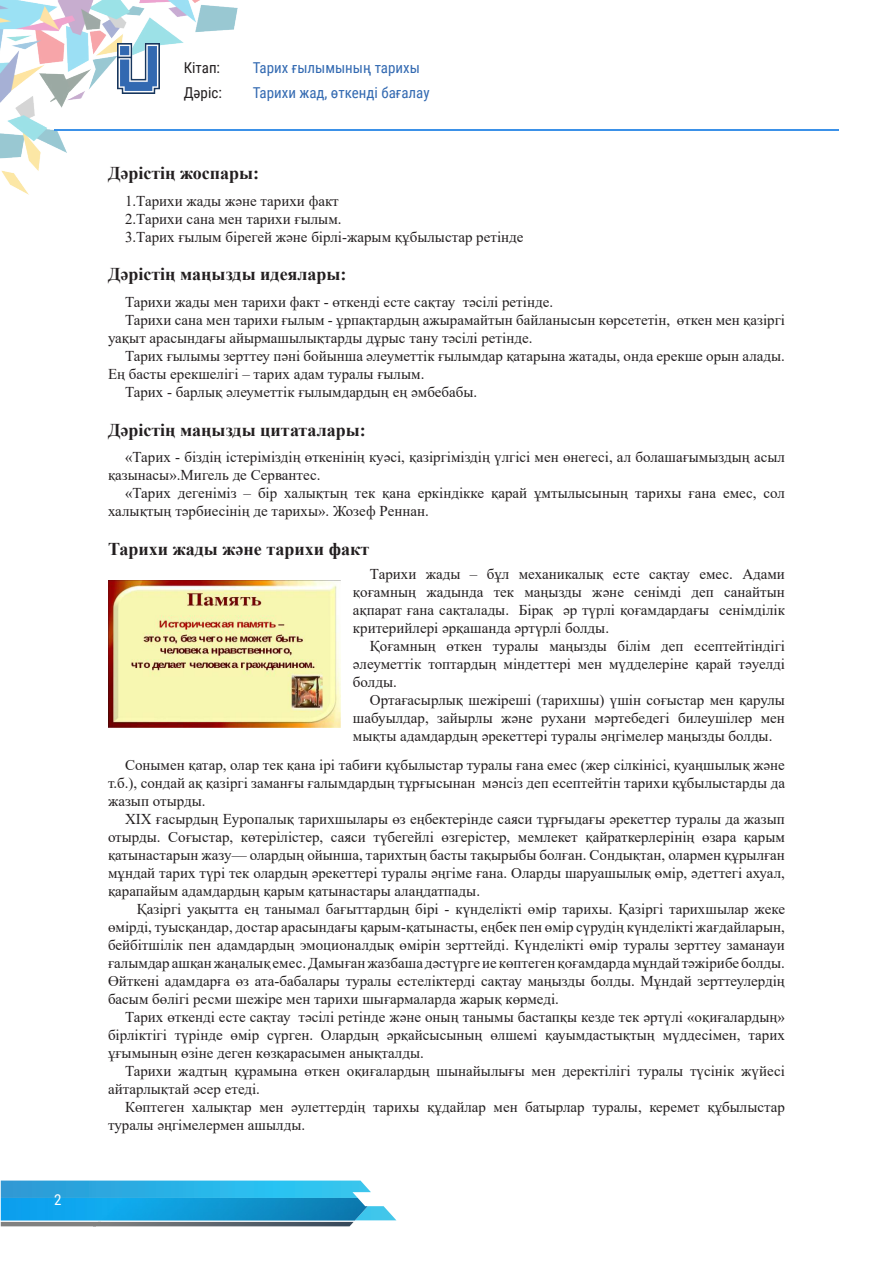
<style>
.page{position:relative;width:893px;height:1263px;background:#fff}
.page>*{position:absolute;margin:0;border:0;box-sizing:border-box;transform-origin:0 0}
.tema{font:700 18px "Times New Roman";color:#231f20}
.t1{font:15px/18px "Times New Roman";color:#231f20;text-align:justify}
.t2{font:15px/25.5px "Roboto Condensed";color:#3269b1}
.t3{font:15px/25.5px "Roboto Condensed";color:#231f20}
.t4{font:15px "Roboto Condensed";color:#fff}
</style>
<div class="page">
<img style="left:0;top:0;width:238px;height:195px">
<hr style="left:54px;top:129px;width:785px;height:2px;background:#3b91e8">
<img style="left:118px;top:44px;width:41px;height:49px">
<svg style="left:1px;top:1180px;width:395px;height:46px;background:#5bb6d9"></svg>
<img style="left:1px;top:1198px;width:367px;height:22px">
<img style="left:109px;top:580px;width:232px;height:147px">
<p class="t4" style="left:54px;top:1189px;width:9px">2</p>
<p class="t3" style="left:184px;top:54px;width:40px">Кітап:<br>Дәріс:</p>
<p class="t2" style="left:253px;top:54px;width:178px">Тарих ғылымының тарихы<br>Тарихи жад, өткенді бағалау</p>
<p class="tema" style="left:108px;top:160px;width:153px">Дәрістің жоспары:</p>
<p class="t1" style="left:125px;top:191px;width:215px">1.Тарихи жады және тарихи факт</p>
<p class="t1" style="left:125px;top:209px;width:218px">2.Тарихи сана мен тарихи ғылым.</p>
<p class="t1" style="left:125px;top:227px;width:400px">3.Тарих ғылым бірегей және бірлі-жарым құбылыстар ретінде</p>
<p class="tema" style="left:108px;top:261px;width:240px">Дәрістің маңызды идеялары:</p>
<p class="t1" style="left:125px;top:292px;width:430px">Тарихи жады мен тарихи факт - өткенді есте сақтау тәсілі ретінде.</p>
<p class="t1" style="left:108px;top:310px;width:678px;text-indent:17px">Тарихи сана мен тарихи ғылым - ұрпақтардың ажырамайтын байланысын көрсететін, өткен мен қазіргі уақыт арасындағы айырмашылықтарды дұрыс тану тәсілі ретінде.</p>
<p class="t1" style="left:108px;top:346px;width:678px;text-indent:17px">Тарих ғылымы зерттеу пәні бойынша әлеуметтік ғылымдар қатарына жатады, онда ерекше орын алады.<br>Ең басты ерекшелігі – тарих адам туралы ғылым.</p>
<p class="t1" style="left:125px;top:382px;width:354px">Тарих - барлық әлеуметтік ғылымдардың ең әмбебабы.</p>
<p class="tema" style="left:108px;top:416px;width:259px">Дәрістің маңызды цитаталары:</p>
<p class="t1" style="left:108px;top:447px;width:678px;text-indent:17px">«Тарих - біздің істеріміздің өткенінің куәсі, қазіргіміздің үлгісі мен өнегесі, ал болашағымыздың асыл қазынасы».Мигель де Сервантес.</p>
<p class="t1" style="left:108px;top:483px;width:678px;text-indent:17px">«Тарих дегеніміз – бір халықтың тек қана еркіндікке қарай ұмтылысының тарихы ғана емес, сол халықтың тәрбиесінің де тарихы». Жозеф Реннан.</p>
<p class="tema" style="left:108px;top:536px;width:263px">Тарихи жады және тарихи факт</p>
<p class="t1" style="left:353px;top:564px;width:434px;text-indent:17px">Тарихи жады – бұл механикалық есте сақтау емес. Адами қоғамның жадында тек маңызды және сенімді деп санайтын ақпарат ғана сақталады. Бірақ әр түрлі қоғамдардағы сенімділік критерийлері әрқашанда әртүрлі болды.</p>
<p class="t1" style="left:353px;top:636px;width:434px;text-indent:17px">Қоғамның өткен туралы маңызды білім деп есептейтіндігі әлеуметтік топтардың міндеттері мен мүдделеріне қарай тәуелді болды.</p>
<p class="t1" style="left:353px;top:690px;width:434px;text-indent:17px">Ортағасырлық шежіреші (тарихшы) үшін соғыстар мен қарулы шабуылдар, зайырлы және рухани мәртебедегі билеушілер мен мықты адамдардың әрекеттері туралы әңгімелер маңызды болды.</p>
<p class="t1" style="left:108px;top:755px;width:678px;text-indent:17px">Сонымен қатар, олар тек қана ірі табиғи құбылыстар туралы ғана емес (жер сілкінісі, қуаңшылық және т.б.), сондай ақ қазіргі заманғы ғалымдардың тұрғысынан мәнсіз деп есептейтін тарихи құбылыстарды да жазып отырды.</p>
<p class="t1" style="left:108px;top:809px;width:678px;text-indent:17px">XIX ғасырдың Еуропалық тарихшылары өз еңбектерінде саяси тұрғыдағы әрекеттер туралы да жазып отырды. Соғыстар, көтерілістер, саяси түбегейлі өзгерістер, мемлекет қайраткерлерінің өзара қарым қатынастарын жазу— олардың ойынша, тарихтың басты тақырыбы болған. Сондықтан, олармен құрылған мұндай тарих түрі тек олардың әрекеттері туралы әңгіме ғана. Оларды шаруашылық өмір, әдеттегі ахуал, қарапайым адамдардың қарым қатынастары алаңдатпады.</p>
<p class="t1" style="left:108px;top:899px;width:678px;text-indent:29px">Қазіргі уақытта ең танымал бағыттардың бірі - күнделікті өмір тарихы. Қазіргі тарихшылар жеке өмірді, туысқандар, достар арасындағы қарым-қатынасты, еңбек пен өмір сүрудің күнделікті жағдайларын, бейбітшілік пен адамдардың эмоционалдық өмірін зерттейді. Күнделікті өмір туралы зерттеу заманауи ғалымдар ашқан жаңалық емес. Дамыған жазбаша дәстүрге ие көптеген қоғамдарда мұндай тәжірибе болды.<br>Өйткені адамдарға өз ата-бабалары туралы естеліктерді сақтау маңызды болды. Мұндай зерттеулердің басым бөлігі ресми шежіре мен тарихи шығармаларда жарық көрмеді.</p>
<p class="t1" style="left:108px;top:1007px;width:678px;text-indent:17px">Тарих өткенді есте сақтау тәсілі ретінде және оның танымы бастапқы кезде тек әртүлі «оқиғалардың» бірліктігі түрінде өмір сүрген. Олардың әрқайсысының өлшемі қауымдастықтың мүддесімен, тарих ұғымының өзіне деген көзқарасымен анықталды.</p>
<p class="t1" style="left:108px;top:1061px;width:678px;text-indent:17px">Тарихи жадтың құрамына өткен оқиғалардың шынайылығы мен деректілігі туралы түсінік жүйесі айтарлықтай әсер етеді.</p>
<p class="t1" style="left:108px;top:1097px;width:678px;text-indent:17px">Көптеген халықтар мен әулеттердің тарихы құдайлар мен батырлар туралы, керемет құбылыстар туралы әңгімелермен ашылды.</p>
</div>
